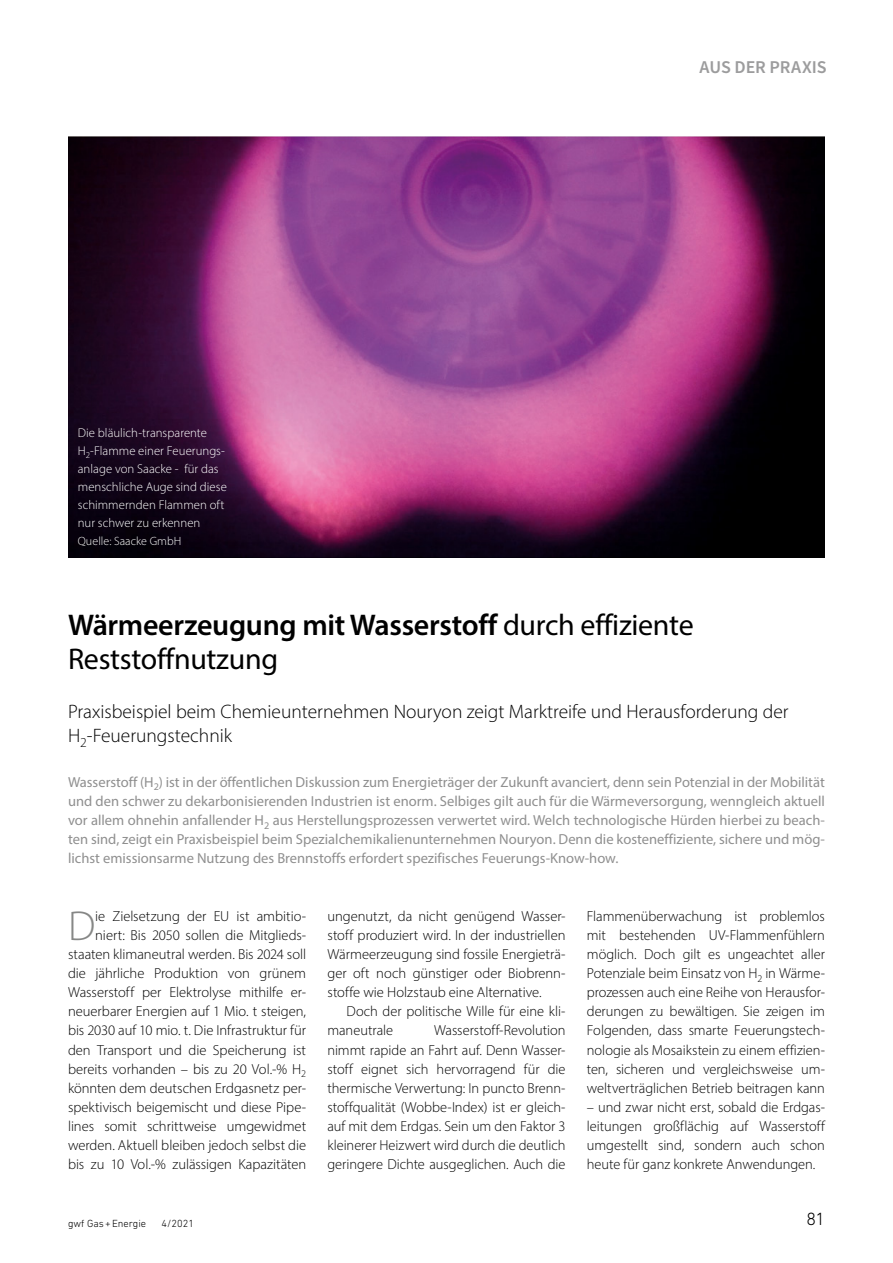
<style>
.page{position:relative;width:893px;height:1263px;background:#fff}
.page>*{position:absolute;margin:0;border:0;box-sizing:border-box;transform-origin:0 0}
.WA_Fließtext_Initial{font:300 42.15px "Myriad Pro";color:#868786}
.WA_Headline_J_1{font:30px/34.5px "Myriad Pro";letter-spacing:-.01em;color:#000}
.WA_Headline_J_2{font:300 19.5px/23.4px "Myriad Pro";color:#000}
.t1{font:600 18px "Source Sans Pro";letter-spacing:-.005em;color:#9c9c9d}
.t2{font:300 18px "DIN Next LT Pro";color:#000}
.WA_Fließtext_Einzug{font:300 14.55px/19.2px "Myriad Pro";letter-spacing:-.005em;color:#000;text-align:justify}
.WA_Fließtext_Initial-2{font:300 14.55px/19.2px "Myriad Pro";letter-spacing:-.005em;color:#000;text-align:right}
.WA_Abstract_J{font:14.55px/19.2px "Myriad Pro";color:#8f8f8f;text-align:justify}
.WA_BildTabellenUnter{font:300 12.75px/18px "Myriad Pro";color:#fff}
.WA_BildTabellenUnter-2{font:300 12px "Myriad Pro";letter-spacing:.01em;color:#fff}
.t3{font:300 10.5px "DIN Next LT Pro";color:#000}
.s1{font-weight:600}
</style>
<div class="page">
<img style="left:68px;top:136px;width:757px;height:421px">
<p class="WA_BildTabellenUnter" style="left:78px;top:423px;width:151px">Die bläulich-transparente<br>H<sub>2</sub>-Flamme einer Feuerungs&shy;anlage von Saacke - für das menschliche Auge sind diese schimmernden Flammen oft nur schwer zu erkennen</p>
<p class="WA_BildTabellenUnter-2" style="left:78px;top:533px;width:105px">Quelle: Saacke GmbH</p>
<p class="t1" style="left:700px;top:55px;width:129px">AUS DER PRAXIS</p>
<p class="WA_Headline_J_1" style="left:68px;top:607px;width:627px"><span class="s1">Wärmeerzeugung mit Wasserstoff</span> durch effiziente<br>Reststoffnutzung</p>
<p class="WA_Headline_J_2" style="left:68px;top:700px;width:722px">Praxisbeispiel beim Chemieunternehmen Nouryon zeigt Marktreife und Herausforderung der<br>H<sub>2</sub>-Feuerungstechnik</p>
<p class="WA_Abstract_J" style="left:68px;top:772px;width:758px">Wasserstoff (H<sub>2</sub>) ist in der öffentlichen Diskussion zum Energieträger der Zukunft avanciert, denn sein Potenzial in der Mobilität und den schwer zu dekarbonisierenden Industrien ist enorm. Selbiges gilt auch für die Wärmeversorgung, wenngleich aktuell vor allem ohnehin anfallender H<sub>2</sub> aus Herstellungsprozessen verwertet wird. Welch technologische Hürden hierbei zu beach&shy;ten sind, zeigt ein Praxisbeispiel beim Spezialchemikalienunternehmen Nouryon. Denn die kosteneffiziente, sichere und mög&shy;lichst emissionsarme Nutzung des Brennstoffs erfordert spezifisches Feuerungs-Know-how.</p>
<p class="WA_Fließtext_Initial-2" style="left:68px;top:906px;width:240px">ie Zielsetzung der EU ist ambitio&shy;niert: Bis 2050 sollen die Mitglieds&shy;staaten klimaneutral werden. Bis 2024 soll die jährliche Produktion von grünem Wasserstoff per Elektrolyse mithilfe er&shy;neuerbarer Energien auf 1 Mio. t steigen, bis 2030 auf 10 mio. t. Die Infrastruktur für den Transport und die Speicherung ist bereits vorhanden – bis zu 20 Vol.-% H<sub>2 </sub>könnten dem deutschen Erdgasnetz per&shy;spektivisch beigemischt und diese Pipe&shy;lines somit schrittweise umgewidmet werden. Aktuell bleiben jedoch selbst die bis zu 10 Vol.-% zulässigen Kapazitäten</p>
<p class="WA_Fließtext_Initial-2" style="left:327px;top:906px;width:240px;text-align:justify">ungenutzt, da nicht genügend Wasser&shy;stoff produziert wird. In der industriellen Wärmeerzeugung sind fossile Energieträ&shy;ger oft noch günstiger oder Biobrenn&shy;stoffe wie Holzstaub eine Alternative.</p>
<p class="WA_Fließtext_Initial" style="left:68px;top:900px;width:29px">D</p>
<p class="WA_Fließtext_Einzug" style="left:327px;top:1002px;width:240px;text-indent:19px">Doch der politische Wille für eine kli&shy;maneutrale</p>
<p class="WA_Fließtext_Einzug" style="left:327px;top:1021px;width:240px;text-indent:107px">Wasserstoff-Revolution nimmt rapide an Fahrt auf. Denn Wasser&shy;stoff eignet sich hervorragend für die thermische Verwertung: In puncto Brenn&shy;stoffqualität (Wobbe-Index) ist er gleich&shy;auf mit dem Erdgas. Sein um den Faktor 3 kleinerer Heizwert wird durch die deutlich geringere Dichte ausgeglichen. Auch die</p>
<p class="WA_Fließtext_Einzug" style="left:587px;top:906px;width:240px">Flammenüberwachung ist problemlos mit bestehenden UV-Flammenfühlern möglich. Doch gilt es ungeachtet aller Potenziale beim Einsatz von H<sub>2</sub> in Wärme&shy;prozessen auch eine Reihe von Herausfor&shy;derungen zu bewältigen. Sie zeigen im Folgenden, dass smarte Feuerungstech&shy;nologie als Mosaikstein zu einem effizien&shy;ten, sicheren und vergleichsweise um&shy;weltverträglichen Betrieb beitragen kann</p>
<p class="WA_Fließtext_Einzug" style="left:587px;top:1097px;width:240px">– und zwar nicht erst, sobald die Erdgas&shy;leitungen großflächig auf Wasserstoff umgestellt sind, sondern auch schon heute für ganz konkrete Anwendungen.</p>
<p class="t3" style="left:68px;top:1217px;width:80px">gwf Gas+Energie</p>
<p class="t3" style="left:162px;top:1217px;width:34px">4/2021</p>
<p class="t2" style="left:806px;top:1209px;width:20px">81</p>
</div>
